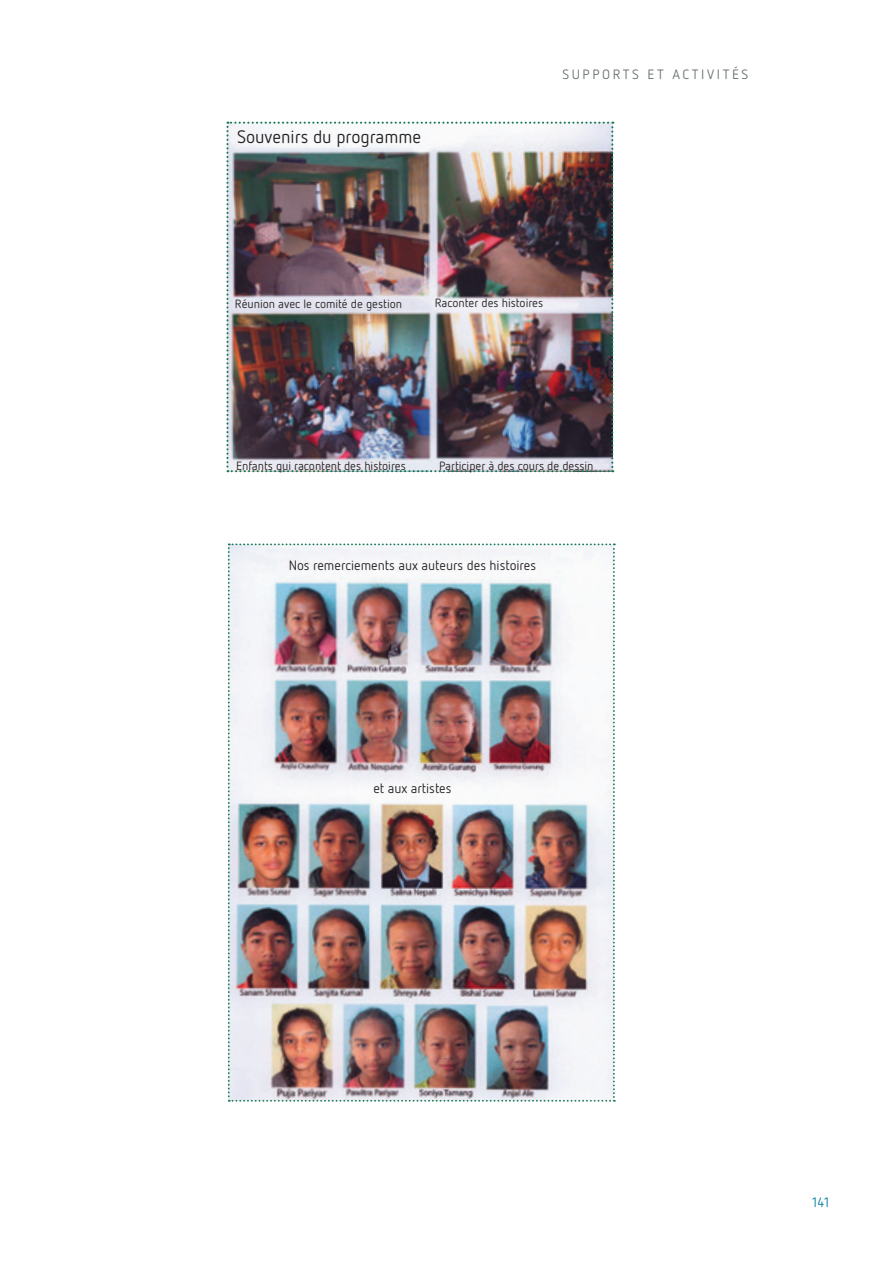
<style>
.page{position:relative;width:893px;height:1263px;background:#fff}
.page>*{position:absolute;margin:0;border:0;box-sizing:border-box;transform-origin:0 0}
.Grundtext{font:18px "Netto OT";letter-spacing:-.005em;color:#231f20}
.Grundtext-2{font:13.5px "Netto OT";letter-spacing:-.005em;color:#231f20}
.t1{font:13.5px "Netto OT";letter-spacing:.19em;color:#676f70}
.t2{font:13.5px "Netto OT";color:#007c9d}
.Grundtext-3{font:12px "Netto OT";letter-spacing:-.005em;color:#231f20}
</style>
<div class="page">
<img style="left:228px;top:543px;width:387px;height:559px">
<img style="left:226px;top:122px;width:387px;height:350px">
<p class="Grundtext" style="left:237px;top:125px;width:186px">Souvenirs du programme</p>
<p class="t1" style="left:562px;top:66px;width:187px">SUPPORTS ET ACTIVITÉS</p>
<p class="Grundtext-3" style="left:235px;top:296px;width:169px">Réunion avec le comité de gestion</p>
<p class="Grundtext-3" style="left:435px;top:295px;width:110px">Raconter des histoires</p>
<p class="Grundtext-3" style="left:236px;top:458px;width:171px">Enfants qui racontent des histoires</p>
<p class="Grundtext-3" style="left:439px;top:458px;width:156px">Participer à des cours de dessin</p>
<p class="Grundtext-2" style="left:289px;top:557px;width:249px">Nos remerciements aux auteurs des histoires</p>
<p class="Grundtext-2" style="left:373px;top:780px;width:80px">et aux artistes</p>
<p class="t2" style="left:812px;top:1194px;width:18px">141</p>
</div>
